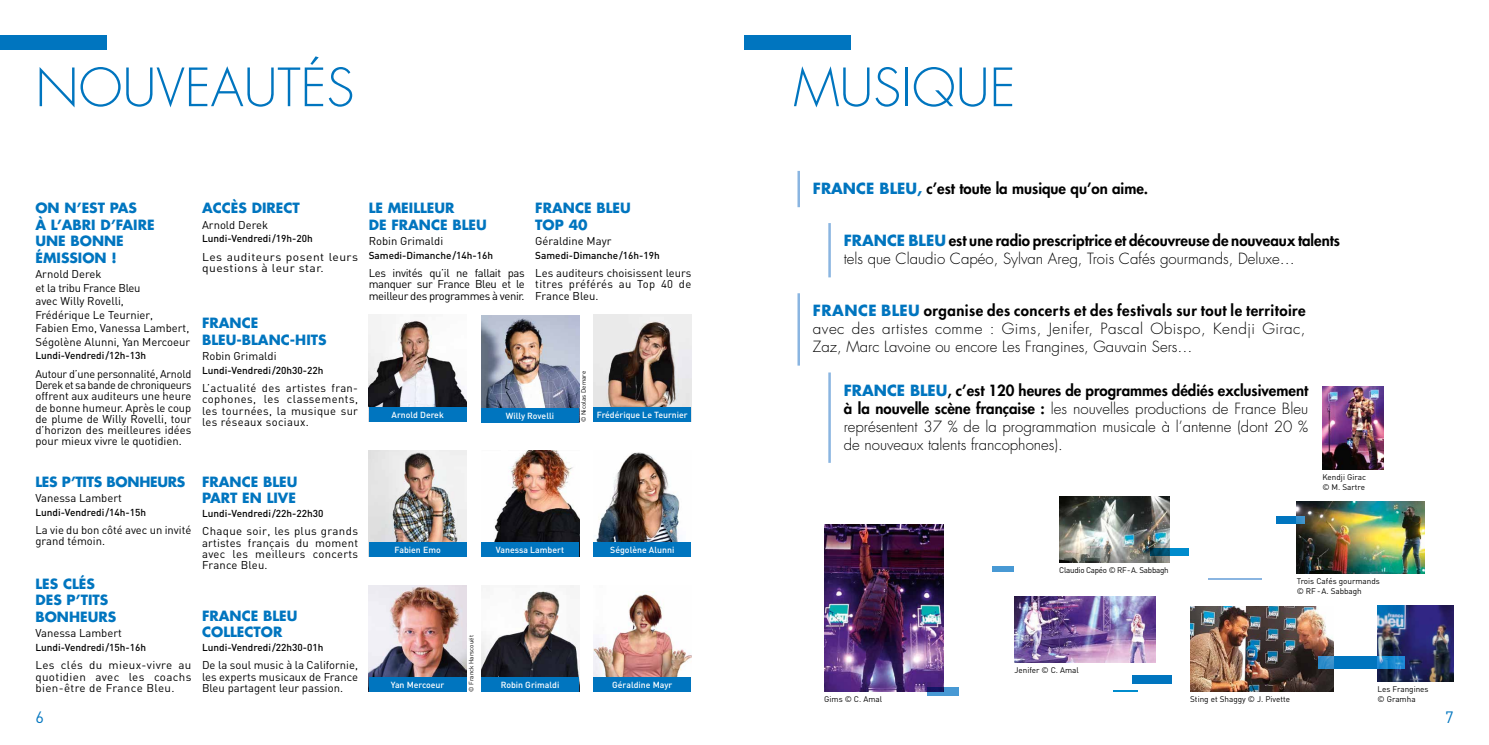
<style>
.page{position:relative;width:1489px;height:745px;background:#fff}
.page>*{position:absolute;margin:0;border:0;box-sizing:border-box;transform-origin:0 0}
.t1{font:300 51.25px "Futura Std";color:#0075bf}
.t2{font:16.25px "DIN";color:#0075bf}
.t3{font:300 15px/18px "Futura Std";color:#000;text-align:justify}
.t4{font:800 15px "Futura Std";color:#000}
.t5{font:700 13.75px/16.5px "Futura Std";color:#0075bf}
.t6{font:700 13.75px "Futura Std";letter-spacing:-.02em;color:#0075bf}
.t7{font:11.25px/11.2px "DIN";color:#000;text-align:justify}
.t8{font:11.25px/11.2px "DIN";letter-spacing:.04em;color:#000;scale:1.07 1}
.t9{font:500 10px "DIN";color:#000}
.t10{font:500 8.75px "DIN";color:#fff}
.t11{font:8.12px/9.8px "DIN";color:#000}
.t12{font:8.12px "DIN";letter-spacing:-.03em;color:#000}
.t13{font:6.25px "DIN";color:#000}
.s1{font-weight:700;color:#0075bf}
.s2{font-weight:800}
</style>
<div class="page">
<div style="left:744px;top:35px;width:106px;height:15px;background:#0075bf"></div>
<div style="left:0;top:35px;width:106px;height:15px;background:#0075bf"></div>
<hr style="left:797px;top:171px;width:3px;height:36px;background:#8ab5e1">
<hr style="left:797px;top:293px;width:3px;height:72px;background:#8ab5e1">
<hr style="left:828px;top:223px;width:2px;height:54px;background:#8ab5e1">
<div style="left:991px;top:565px;width:22px;height:6px;background:#4899d4"></div>
<hr style="left:1208px;top:578px;width:53px;height:1px;background:#8ab5e1">
<hr style="left:828px;top:372px;width:2px;height:90px;background:#8ab5e1">
<img style="left:1322px;top:386px;width:60px;height:83px">
<img style="left:1296px;top:501px;width:128px;height:72px">
<svg style="left:1276px;top:516px;width:28px;height:7px"></svg>
<img style="left:1059px;top:496px;width:110px;height:66px">
<svg style="left:1149px;top:548px;width:39px;height:7px"></svg>
<img style="left:1190px;top:606px;width:143px;height:85px">
<img style="left:1014px;top:596px;width:141px;height:66px">
<img style="left:1377px;top:605px;width:76px;height:76px">
<svg style="left:1317px;top:656px;width:87px;height:12px"></svg>
<img style="left:824px;top:524px;width:119px;height:167px">
<svg style="left:927px;top:686px;width:32px;height:9px"></svg>
<hr style="left:1113px;top:689px;width:25px;height:2px;background:#008ccd">
<div style="left:1132px;top:675px;width:39px;height:8px;background:#0075bf"></div>
<img style="left:369px;top:315px;width:97px;height:92px">
<div style="left:369px;top:407px;width:97px;height:14px;background:#0075bf"></div>
<img style="left:593px;top:315px;width:98px;height:92px">
<div style="left:593px;top:407px;width:98px;height:14px;background:#0075bf"></div>
<img style="left:593px;top:591px;width:98px;height:86px">
<div style="left:593px;top:677px;width:98px;height:14px;background:#0075bf"></div>
<img style="left:481px;top:585px;width:98px;height:92px">
<div style="left:481px;top:677px;width:98px;height:14px;background:#0075bf"></div>
<img style="left:369px;top:450px;width:97px;height:92px">
<div style="left:369px;top:542px;width:97px;height:14px;background:#0075bf"></div>
<img style="left:494px;top:450px;width:85px;height:92px">
<div style="left:481px;top:542px;width:98px;height:14px;background:#0075bf"></div>
<img style="left:481px;top:315px;width:98px;height:93px">
<div style="left:481px;top:408px;width:98px;height:14px;background:#0075bf"></div>
<img style="left:369px;top:585px;width:97px;height:92px">
<div style="left:369px;top:677px;width:97px;height:14px;background:#0075bf"></div>
<img style="left:594px;top:452px;width:86px;height:90px">
<div style="left:593px;top:542px;width:98px;height:14px;background:#0075bf"></div>
<h1 class="t1" style="left:35px;top:56px;width:320px">NOUVEAUTÉS</h1>
<h1 class="t1" style="left:793px;top:56px;width:224px">MUSIQUE</h1>
<p class="t5" style="left:35px;top:199px;width:121px">ON N’EST PAS<br>À L’ABRI D’FAIRE<br>UNE BONNE<br>ÉMISSION !</p>
<p class="t7" style="left:35px;top:267px;width:156px;line-height:13.5px;text-align:left">Arnold Derek<br>et la tribu France Bleu<br>avec Willy Rovelli,<br>Frédérique Le Teurnier,<br>Fabien Emo, Vanessa Lambert,<br>Ségolène Alunni, Yan Mercoeur</p>
<p class="t9" style="left:35px;top:349px;width:112px">Lundi-Vendredi/12h-13h</p>
<p class="t7" style="left:35px;top:367px;width:157px">Autour d’une personnalité, Arnold Derek et sa bande de chroniqueurs offrent aux auditeurs une heure de bonne humeur. Après le coup de plume de Willy Rovelli, tour d’horizon des meilleures idées pour mieux vivre le quotidien.</p>
<p class="t5" style="left:202px;top:199px;width:99px">ACCÈS DIRECT</p>
<p class="t7" style="left:202px;top:218px;width:68px">Arnold Derek</p>
<p class="t9" style="left:202px;top:232px;width:112px">Lundi-Vendredi/19h-20h</p>
<p class="t8" style="left:202px;top:250px;width:147px">Les auditeurs posent leurs questions à leur star.</p>
<p class="t5" style="left:202px;top:314px;width:126px">FRANCE<br>BLEU-BLANC-HITS</p>
<p class="t7" style="left:202px;top:350px;width:76px">Robin Grimaldi</p>
<p class="t9" style="left:202px;top:363px;width:123px">Lundi-Vendredi/20h30-22h</p>
<p class="t7" style="left:202px;top:382px;width:157px">L’actualité des artistes fran&shy;cophones, les classements, les tournées, la musique sur les réseaux sociaux.</p>
<p class="t5" style="left:369px;top:199px;width:120px">LE MEILLEUR<br>DE FRANCE BLEU</p>
<p class="t7" style="left:369px;top:235px;width:76px">Robin Grimaldi</p>
<p class="t9" style="left:369px;top:249px;width:126px">Samedi-Dimanche/14h-16h</p>
<p class="t7" style="left:369px;top:267px;width:157px">Les invités qu’il ne fallait pas manquer sur France Bleu et le meilleur des programmes à venir.</p>
<p class="t5" style="left:535px;top:199px;width:97px">FRANCE BLEU<br>TOP 40</p>
<p class="t7" style="left:535px;top:235px;width:78px">Géraldine Mayr</p>
<p class="t9" style="left:535px;top:249px;width:126px">Samedi-Dimanche/16h-19h</p>
<p class="t7" style="left:535px;top:267px;width:157px">Les auditeurs choisissent leurs titres préférés au Top 40 de France Bleu.</p>
<p class="t13" style="left:579px;top:422px;width:53px;rotate:-90deg">© Nicolas Demare</p>
<p class="t10" style="left:391px;top:409px;width:54px">Arnold Derek</p>
<p class="t10" style="left:597px;top:409px;width:92px">Frédérique Le Teurnier</p>
<p class="t10" style="left:506px;top:410px;width:50px">Willy Rovelli</p>
<p class="t6" style="left:35px;top:472px;width:151px">LES P’TITS BONHEURS</p>
<p class="t7" style="left:35px;top:492px;width:88px">Vanessa Lambert</p>
<p class="t9" style="left:35px;top:505px;width:112px">Lundi-Vendredi/14h-15h</p>
<p class="t7" style="left:35px;top:524px;width:157px">La vie du bon côté avec un invité grand témoin.</p>
<p class="t5" style="left:35px;top:574px;width:82px">LES CLÉS<br>DES P’TITS<br>BONHEURS</p>
<p class="t7" style="left:35px;top:626px;width:88px">Vanessa Lambert</p>
<p class="t9" style="left:35px;top:640px;width:112px">Lundi-Vendredi/15h-16h</p>
<p class="t7" style="left:35px;top:659px;width:157px">Les clés du mieux-vivre au quotidien avec les coachs bien-être de France Bleu.</p>
<p class="t5" style="left:202px;top:473px;width:97px">FRANCE BLEU<br>PART EN LIVE</p>
<p class="t9" style="left:202px;top:506px;width:123px">Lundi-Vendredi/22h-22h30</p>
<p class="t7" style="left:202px;top:525px;width:157px">Chaque soir, les plus grands artistes français du moment avec les meilleurs concerts France Bleu.</p>
<p class="t5" style="left:202px;top:606px;width:97px">FRANCE BLEU<br>COLLECTOR</p>
<p class="t9" style="left:202px;top:640px;width:123px">Lundi-Vendredi/22h30-01h</p>
<p class="t7" style="left:202px;top:659px;width:157px">De la soul music à la Californie, les experts musicaux de France Bleu partagent leur passion.</p>
<p class="t10" style="left:394px;top:544px;width:48px">Fabien Emo</p>
<p class="t10" style="left:496px;top:544px;width:70px">Vanessa Lambert</p>
<p class="t10" style="left:610px;top:544px;width:66px">Ségolène Alunni</p>
<p class="t10" style="left:391px;top:679px;width:55px">Yan Mercoeur</p>
<p class="t13" style="left:467px;top:691px;width:58px;rotate:-90deg">© Franck Harscouët</p>
<p class="t10" style="left:500px;top:679px;width:60px">Robin Grimaldi</p>
<p class="t10" style="left:612px;top:679px;width:62px">Géraldine Mayr</p>
<h3 class="t4" style="left:812px;top:179px;width:337px"><span class="s1">FRANCE BLEU,</span> c’est toute la musique qu’on aime.</h3>
<h3 class="t3" style="left:843px;top:232px;width:498px"><span class="s1">FRANCE BLEU</span> <span class="s2">est une radio prescriptrice et découvreuse de nouveaux talents </span>tels que Claudio Capéo, Sylvan Areg, Trois Cafés gourmands, Deluxe…</h3>
<h3 class="t3" style="left:812px;top:302px;width:494px"><span class="s1">FRANCE BLEU</span> <span class="s2">organise des concerts et des festivals sur tout le territoire </span>avec des artistes comme : Gims, Jenifer, Pascal Obispo, Kendji Girac, Zaz, Marc Lavoine ou encore Les Frangines, Gauvain Sers…</h3>
<p class="t3" style="left:843px;top:381px;width:466px"><span class="s1">FRANCE BLEU</span><span class="s2">, c’est 120 heures de programmes dédiés exclusivement à la nouvelle scène française :</span> les nouvelles productions de France Bleu représentent 37 % de la programmation musicale à l’antenne (dont 20 % de nouveaux talents francophones).</p>
<p class="t11" style="left:1322px;top:471px;width:45px">Kendji Girac © M. Sartre</p>
<p class="t12" style="left:1059px;top:564px;width:111px">Claudio Capéo © RF-A. Sabbagh</p>
<p class="t11" style="left:1014px;top:664px;width:66px">Jenifer © C. Amal</p>
<p class="t11" style="left:1296px;top:575px;width:85px">Trois Cafés gourmands © RF-A. Sabbagh</p>
<p class="t11" style="left:1377px;top:683px;width:53px">Les Frangines</p>
<p class="t11" style="left:824px;top:693px;width:59px">Gims © C. Amal</p>
<p class="t11" style="left:1377px;top:693px;width:40px">© Gramha</p>
<p class="t11" style="left:1190px;top:693px;width:101px">Sting et Shaggy © J. Pivette</p>
<h2 class="t2" style="left:35px;top:706px;width:10px">6</h2>
<h2 class="t2" style="left:1444px;top:706px;width:10px">7</h2>
</div>
